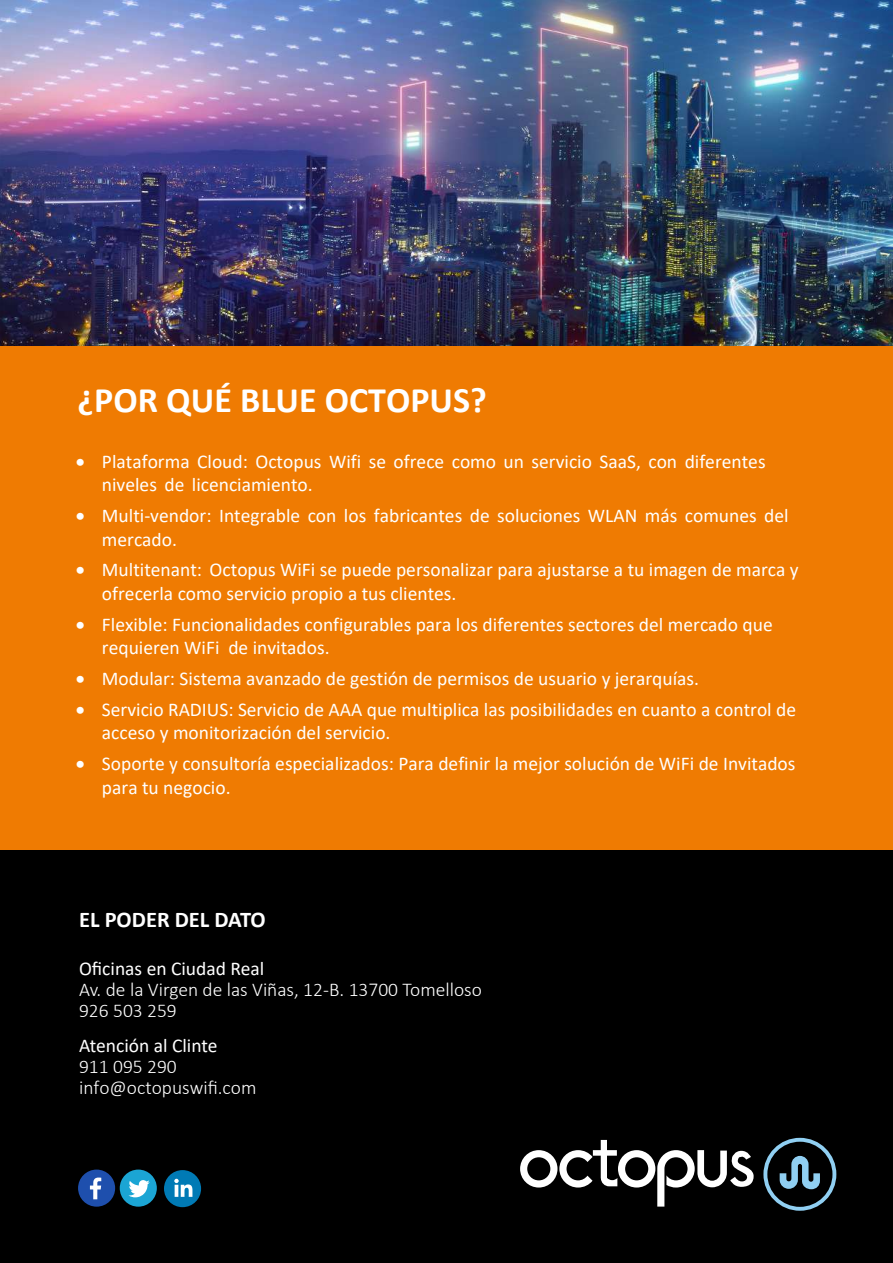
<style>
.page{position:relative;width:893px;height:1263px;background:#fff}
.page>*{position:absolute;margin:0;border:0;box-sizing:border-box;transform-origin:0 0}
.t1{font:700 36px "Calibri";color:#fff}
.t2{font:700 22.5px "Calibri";color:#fff}
.t3{font:19.5px/23.4px "Calibri";color:#fff}
.t4{font:300 19.5px/21px "Calibri";color:#fff}
</style>
<div class="page">
<div style="left:0;top:846px;width:893px;height:417px;background:#000"></div>
<div style="left:78px;top:1169px;width:37px;height:38px;background:#1e4fad;border-radius:50%"></div>
<svg style="left:90px;top:1177px;width:11px;height:22px"></svg>
<div style="left:120px;top:1169px;width:37px;height:38px;background:#1ba5d4;border-radius:50%"></div>
<svg style="left:128px;top:1180px;width:22px;height:17px"></svg>
<div style="left:164px;top:1170px;width:37px;height:37px;background:#007ab5;border-radius:50%"></div>
<svg style="left:174px;top:1179px;width:18px;height:18px"></svg>
<svg style="left:520px;top:1140px;width:234px;height:66px"></svg>
<svg style="left:763px;top:1138px;width:73px;height:73px"></svg>
<img style="left:0;top:0;width:893px;height:347px">
<div style="left:0;top:347px;width:893px;height:503px;background:#ef7b02"></div>
<h1 class="t1" style="left:78px;top:375px;width:411px">¿POR QUÉ BLUE OCTOPUS?</h1>
<p class="t3" style="left:102px;top:449px;width:665px;text-indent:-26px">• Plataforma Cloud: Octopus Wifi se ofrece como un servicio SaaS, con diferentes niveles de licenciamiento.</p>
<p class="t3" style="left:102px;top:503px;width:688px;text-indent:-26px">• Multi-vendor: Integrable con los fabricantes de soluciones WLAN más comunes del mercado.</p>
<p class="t3" style="left:102px;top:558px;width:698px;text-indent:-26px">• Multitenant: Octopus WiFi se puede personalizar para ajustarse a tu imagen de marca y ofrecerla como servicio propio a tus clientes.</p>
<p class="t3" style="left:102px;top:612px;width:672px;text-indent:-26px">• Flexible: Funcionalidades configurables para los diferentes sectores del mercado que requieren WiFi de invitados.</p>
<p class="t3" style="left:76px;top:666px;width:625px">• Modular: Sistema avanzado de gestión de permisos de usuario y jerarquías.</p>
<p class="t3" style="left:102px;top:697px;width:696px;text-indent:-26px">• Servicio RADIUS: Servicio de AAA que multiplica las posibilidades en cuanto a control de acceso y monitorización del servicio.</p>
<p class="t3" style="left:102px;top:752px;width:695px;text-indent:-26px">• Soporte y consultoría especializados: Para definir la mejor solución de WiFi de Invitados para tu negocio.</p>
<p class="t2" style="left:79px;top:904px;width:188px">EL PODER DEL DATO</p>
<p class="t3" style="left:79px;top:956px;width:187px">Oficinas en Ciudad Real</p>
<p class="t4" style="left:79px;top:979px;width:404px">Av. de la Virgen de las Viñas, 12-B. 13700 Tomelloso<br>926 503 259</p>
<p class="t3" style="left:79px;top:1033px;width:140px">Atención al Clinte</p>
<p class="t4" style="left:79px;top:1055px;width:179px">911 095 290 info@octopuswifi.com</p>
</div>
